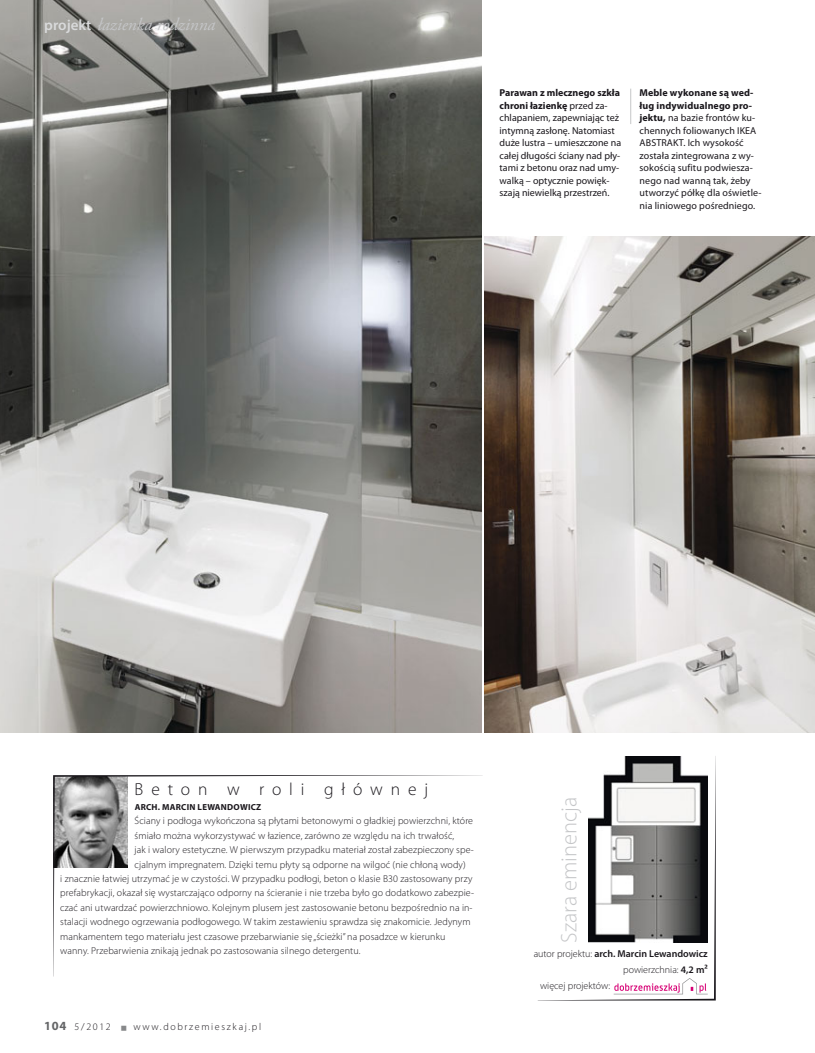
<style>
.page{position:relative;width:815px;height:1053px;background:#fff}
.page>*{position:absolute;margin:0;border:0;box-sizing:border-box;transform-origin:0 0}
.t1{font:300 22.5px "Myriad Pro";color:#c5c6c8}
.t2{font:italic 17.5px "Adobe Garamond Pro";color:#c5c6c8}
.t3{font:300 17.5px "Myriad Pro";letter-spacing:.45em;color:#1a171c}
.t4{font:300 10px "Myriad Pro";letter-spacing:.01em;color:#1a171c}
.t5{font:10px/12.5px "Myriad Pro";color:#1a171c}
.t6{font:600 10px "Myriad Pro";color:#1a171c}
.t7{font:300 10px "Myriad Pro";letter-spacing:.165em;color:#1a171c}
.t8{font:700 8.75px "Myriad Pro";letter-spacing:.03em;color:#1a171c}
.s1{font-family:"Myriad Pro";font-weight:600;font-style:normal;font-size:15px;color:#d9dadb}
.s2{font-weight:700}
.s3{font-weight:700;font-size:12.5px;color:#646567}
.s4{font-family:"Letter Gothic Std";font-weight:400;font-size:12.5px;color:#87888a}
.s5{font-weight:300}
.s6{font-weight:600}
</style>
<div class="page">
<img style="left:0;top:0;width:482px;height:732px">
<img style="left:484px;top:236px;width:331px;height:496px">
<svg style="left:53px;top:775px;width:430px;height:201px"></svg>
<svg style="left:577px;top:756px;width:139px;height:244px"></svg>
<hr style="left:630px;top:89px;width:1px;height:35px;background:#c5c6c8">
<h2 class="t2" style="left:44px;top:14px;width:172px"><span class="s1">projekt</span> łazienka rodzinna</h2>
<p class="t5" style="left:500px;top:88px;width:123px"><span class="s2">Parawan z mlecznego szkła chroni łazienkę</span> przed za&shy;chlapaniem, zapewniając też intymną zasłonę. Natomiast duże lustra – umieszczone na całej długości ściany nad pły&shy;tami z betonu oraz nad umy&shy;walką – optycznie powięk&shy;szają niewielką przestrzeń.</p>
<p class="t5" style="left:640px;top:88px;width:123px"><span class="s2">Meble wykonane są wed&shy;ług indywidualnego pro&shy;jektu,</span> na bazie frontów ku&shy;chennych foliowanych IKEA<br>ABSTRAKT. Ich wysokość została zintegrowana z wy&shy;sokością sufitu podwiesza&shy;nego nad wanną tak, żeby utworzyć półkę dla oświetle&shy;nia liniowego pośredniego.</p>
<h2 class="t3" style="left:135px;top:782px;width:295px">Beton w roli głównej</h2>
<p class="t8" style="left:135px;top:803px;width:128px">ARCH. MARCIN LEWANDOWICZ</p>
<p class="t4" style="left:135px;top:817px;width:340px">Ściany i podłoga wykończona są płytami betonowymi o gładkiej powierzchni, które</p>
<p class="t4" style="left:135px;top:831px;width:321px">śmiało można wykorzystywać w łazience, zarówno ze względu na ich trwałość,</p>
<p class="t4" style="left:135px;top:846px;width:341px">jak i walory estetyczne. W pierwszym przypadku materiał został zabezpieczony spe-</p>
<p class="t4" style="left:135px;top:860px;width:333px">cjalnym impregnatem. Dzięki temu płyty są odporne na wilgoć (nie chłoną wody)</p>
<p class="t4" style="left:60px;top:874px;width:414px">i znacznie łatwiej utrzymać je w czystości. W przypadku podłogi, beton o klasie B30 zastosowany przy</p>
<p class="t4" style="left:60px;top:889px;width:415px">prefabrykacji, okazał się wystarczająco odporny na ścieranie i nie trzeba było go dodatkowo zabezpie-</p>
<p class="t4" style="left:60px;top:903px;width:414px">czać ani utwardzać powierzchniowo. Kolejnym plusem jest zastosowanie betonu bezpośrednio na in-</p>
<p class="t4" style="left:60px;top:917px;width:412px">stalacji wodnego ogrzewania podłogowego. W takim zestawieniu sprawdza się znakomicie. Jedynym</p>
<p class="t4" style="left:60px;top:932px;width:387px">mankamentem tego materiału jest czasowe przebarwianie się „ścieżki” na posadzce w kierunku</p>
<p class="t4" style="left:60px;top:946px;width:302px">wanny. Przebarwienia znikają jednak po zastosowania silnego detergentu.</p>
<p class="t7" style="left:44px;top:1023px;width:218px"><span class="s3">104</span> 5/2012 <span class="s4">■</span> www.dobrzemieszkaj.pl</p>
<h1 class="t1" style="left:560px;top:942px;width:147px;rotate:-90deg">Szara eminencja</h1>
<p class="t6" style="left:534px;top:947px;width:176px"><span class="s5">autor projektu:</span> arch. Marcin Lewandowicz</p>
<p class="t4" style="left:623px;top:966px;width:86px">powierzchnia: <span class="s6">4,2 m2</span></p>
<p class="t4" style="left:540px;top:982px;width:72px">więcej projektów:</p>
</div>
